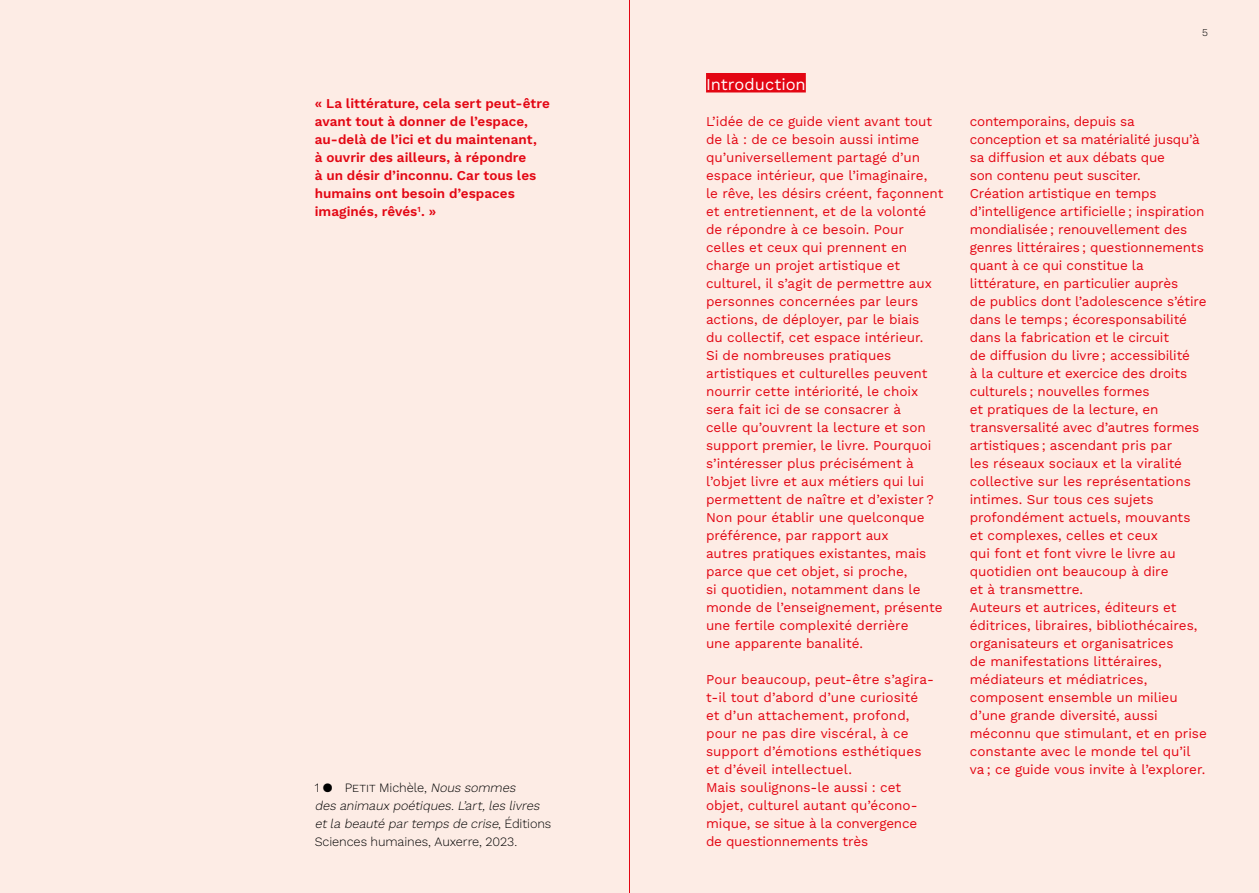
<style>
.page{position:relative;width:1259px;height:893px;background:#fdece5}
.page>*{position:absolute;margin:0;border:0;box-sizing:border-box;transform-origin:0 0}
.Titre_sous-section{font:16.5px "Work Sans";color:#fff}
.Texte_labeur{font:13.5px/18px "Work Sans";color:#e30613}
.Texte_labeur-2{font:600 13.5px/18px "Work Sans";color:#e30613}
.Note_de_bas_de_page{font:italic 300 12.75px/18px "Work Sans";color:#000}
.t1{font:300 10.5px "Work Sans";color:#000}
.s1{font-style:normal}
</style>
<div class="page">
<hr style="left:629px;top:0;width:1px;height:893px;background:#e30613">
<div style="left:706px;top:73px;width:100px;height:19px;background:#e30613"></div>
<p class="Texte_labeur-2" style="left:315px;top:94px;width:237px">« La littérature, cela sert peut-être avant tout à donner de l’espace, au-delà de l’ici et du maintenant,<br>à ouvrir des ailleurs, à répondre<br>à un désir d’inconnu. Car tous les humains ont besoin d’espaces imaginés, rêvés<sup>1</sup>. »</p>
<p class="Note_de_bas_de_page" style="left:315px;top:778px;width:238px"><span class="s1">1 ● Petit Michèle,</span> Noussommes desanimauxpoétiques.L’art,leslivres etla beauté partempsde crise<span class="s1">, É d i t i o n s Sciences humaines, Auxerre, 2023.</span></p>
<p class="Titre_sous-section" style="left:706px;top:72px;width:101px">Introduction</p>
<p class="Texte_labeur" style="left:706px;top:112px;width:239px">L’idée de ce guide vient avant tout de là : de ce besoin aussi intime qu’universellement partagé d’un espace intérieur, que l’imaginaire,<br>le rêve, les désirs créent, façonnent et entretiennent, et de la volonté de répondre à ce besoin. Pour celles et ceux qui prennent en charge un projet artistique et culturel, il s’agit de permettre aux personnes concernées par leurs actions, de déployer, par le biais<br>du collectif, cet espace intérieur.<br>Si de nombreuses pratiques artistiques et culturelles peuvent nourrir cette intériorité, le choix sera fait ici de se consacrer à<br>celle qu’ouvrent la lecture et son support premier, le livre. Pourquoi s’intéresser plus précisément à l’objet livre et aux métiers qui lui permettent de naître et d’exister ?<br>Non pour établir une quelconque préférence, par rapport aux<br>autres pratiques existantes, mais parce que cet objet, si proche,<br>si quotidien, notamment dans le monde de l’enseignement, présente une fertile complexité derrière<br>une apparente banalité.</p>
<p class="Texte_labeur" style="left:706px;top:670px;width:229px">Pour beaucoup, peut-être s’agira&shy;t-il tout d’abord d’une curiosité et d’un attachement, profond, pour ne pas dire viscéral, à ce support d’émotions esthétiques et d’éveil intellectuel.<br>Mais soulignons-le aussi : cet objet, culturel autant qu’écono&shy;mique, se situe à la convergence de questionnements très</p>
<p class="t1" style="left:1202px;top:24px;width:7px">5</p>
<p class="Texte_labeur" style="left:969px;top:112px;width:238px">contemporains, depuis sa conception et sa matérialité jusqu’à sa diffusion et aux débats que<br>son contenu peut susciter.<br>Création artistique en temps d’intelligence artificielle ; inspiration mondialisée ; renouvellement des genres littéraires ; questionnements quant à ce qui constitue la littérature, en particulier auprès<br>de publics dont l’adolescence s’étire dans le temps ; écoresponsabilité dans la fabrication et le circuit<br>de diffusion du livre ; accessibilité<br>à la culture et exercice des droits culturels ; nouvelles formes<br>et pratiques de la lecture, en transversalité avec d’autres formes artistiques ; ascendant pris par<br>les réseaux sociaux et la viralité collective sur les représentations intimes. Sur tous ces sujets profondément actuels, mouvants et complexes, celles et ceux<br>qui font et font vivre le livre au quotidien ont beaucoup à dire<br>et à transmettre.<br>Auteurs et autrices, éditeurs et éditrices, libraires, bibliothécaires, organisateurs et organisatrices<br>de manifestations littéraires, médiateurs et médiatrices, composent ensemble un milieu d’une grande diversité, aussi méconnu que stimulant, et en prise constante avec le monde tel qu’il va ; ce guide vous invite à l’explorer.</p>
</div>
